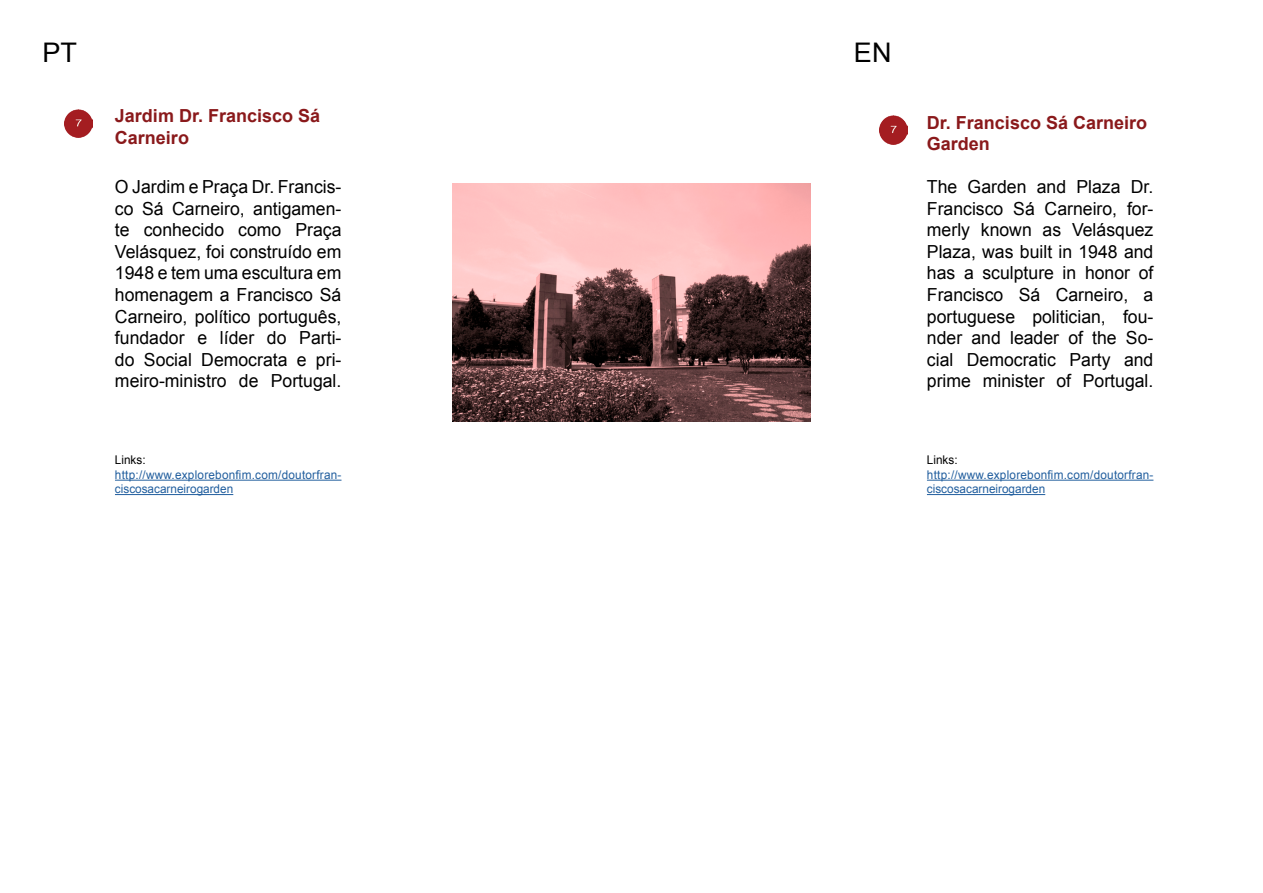
<style>
.page{position:relative;width:1263px;height:893px;background:#fff}
.page>*{position:absolute;margin:0;border:0;box-sizing:border-box;transform-origin:0 0}
.t1{font:27px "Arial";color:#000}
.t2{font:18px/21.6px "Arial";color:#000;text-align:justify}
.t3{font:700 18px/21.6px "Arial";color:#8a191b}
.t4{font:12px/14.4px "Arial";letter-spacing:.02em;color:#215e9e}
.t5{font:12px "Arial";color:#000}
</style>
<div class="page">
<img style="left:64px;top:109px;width:29px;height:29px">
<img style="left:879px;top:116px;width:29px;height:28px">
<img style="left:453px;top:184px;width:357px;height:238px">
<hr style="left:115px;top:480px;width:226px;height:1px;background:#215e9e">
<hr style="left:115px;top:494px;width:118px;height:1px;background:#215e9e">
<hr style="left:927px;top:480px;width:226px;height:1px;background:#215e9e">
<hr style="left:927px;top:494px;width:118px;height:1px;background:#215e9e">
<h1 class="t1" style="left:42px;top:35px;width:36px">PT</h1>
<h1 class="t1" style="left:854px;top:35px;width:39px">EN</h1>
<p class="t3" style="left:115px;top:106px;width:207px">Jardim Dr. Francisco Sá<br>Carneiro</p>
<p class="t3" style="left:927px;top:112px;width:222px">Dr. Francisco Sá Carneiro<br>Garden</p>
<p class="t2" style="left:115px;top:176px;width:228px">O Jardim e Praça Dr. Francis&shy;co Sá Carneiro, antigamen&shy;te conhecido como Praça Velásquez, foi construído em 1948 e tem uma escultura em homenagem a Francisco Sá Carneiro, político português, fundador e líder do Parti&shy;do Social Democrata e pri&shy;meiro-ministro de Portugal.</p>
<p class="t2" style="left:927px;top:176px;width:228px">The Garden and Plaza Dr.<br>Francisco Sá Carneiro, for&shy;merly known as Velásquez Plaza, was built in 1948 and has a sculpture in honor of Francisco Sá Carneiro, a portuguese politician, fou&shy;nder and leader of the So&shy;cial Democratic Party and prime minister of Portugal.</p>
<p class="t5" style="left:115px;top:452px;width:32px">Links:</p>
<p class="t4" style="left:115px;top:468px;width:228px">http://www.explorebonfim.com/doutorfran&shy;ciscosacarneirogarden</p>
<p class="t5" style="left:927px;top:452px;width:32px">Links:</p>
<p class="t4" style="left:927px;top:468px;width:228px">http://www.explorebonfim.com/doutorfran&shy;ciscosacarneirogarden</p>
</div>
